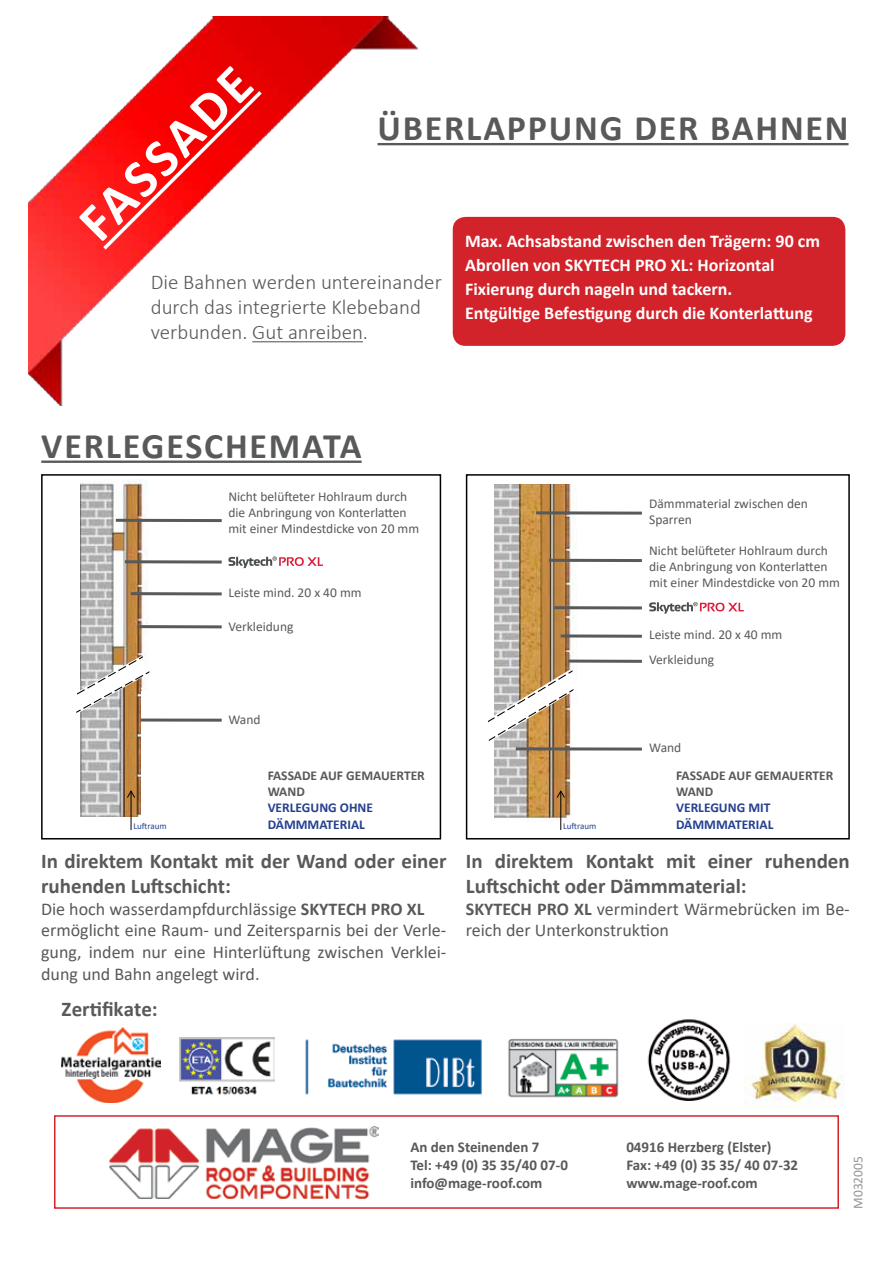
<style>
.page{position:relative;width:893px;height:1263px;background:#fff}
.page>*{position:absolute;margin:0;border:0;box-sizing:border-box;transform-origin:0 0}
.t1{font:700 54px "Calibri";color:#fff}
.t2{font:700 36px "Calibri";letter-spacing:.05em;color:#58595b}
.t3{font:700 21px/25.2px "Calibri";color:#58595b}
.t4{font:300 21px/25.2px "Calibri";color:#58595b}
.t5{font:18px/21.6px "Calibri";color:#58595b}
.t6{font:700 18px/24px "Calibri";color:#fff}
.t7{font:700 15px "Calibri";color:#58595b}
.t8{font:13.5px/16.2px "Calibri";color:#58595b}
.t9{font:700 13.5px/16.2px "Calibri";color:#25408f}
.t10{font:700 13.5px/16.2px "Calibri";color:#58595b}
.t11{font:13.5px "Calibri";color:#939598}
.t12{font:9px "Calibri";color:#25408f}
.s1{font-weight:700}
</style>
<div class="page">
<img style="left:494px;top:745px;width:78px;height:76px">
<img style="left:28px;top:17px;width:389px;height:388px">
<svg style="left:99px;top:87px;width:166px;height:166px"></svg>
<div style="left:41px;top:474px;width:400px;height:365px;border:2px solid #000"></div>
<img style="left:110px;top:1127px;width:268px;height:71px">
<img style="left:62px;top:1027px;width:98px;height:75px">
<img style="left:180px;top:1038px;width:95px;height:57px">
<img style="left:305px;top:1039px;width:177px;height:56px">
<img style="left:508px;top:1039px;width:111px;height:59px">
<img style="left:647px;top:1019px;width:84px;height:82px">
<img style="left:744px;top:1023px;width:98px;height:84px">
<div style="left:54px;top:1115px;width:785px;height:94px;border:2px solid #d2232a"></div>
<div style="left:453px;top:217px;width:392px;height:129px;background:#d2232a;border-radius:13px"></div>
<hr style="left:252px;top:341px;width:111px;height:1px;background:#58595b">
<hr style="left:378px;top:143px;width:470px;height:2px;background:#58595b">
<hr style="left:41px;top:460px;width:321px;height:3px;background:#58595b">
<div style="left:466px;top:474px;width:384px;height:365px;border:2px solid #000"></div>
<img style="left:81px;top:479px;width:67px;height:149px">
<hr style="left:116px;top:519px;width:106px;height:3px;background:#58595b">
<hr style="left:125px;top:560px;width:97px;height:3px;background:#58595b">
<hr style="left:131px;top:592px;width:91px;height:3px;background:#58595b">
<hr style="left:137px;top:625px;width:85px;height:3px;background:#58595b">
<svg style="left:141px;top:718px;width:81px;height:4px"></svg>
<svg style="left:228px;top:556px;width:95px;height:12px"></svg>
<img style="left:494px;top:485px;width:84px;height:159px">
<svg style="left:536px;top:511px;width:106px;height:4px"></svg>
<hr style="left:549px;top:559px;width:93px;height:3px;background:#58595b">
<hr style="left:554px;top:606px;width:88px;height:3px;background:#58595b">
<svg style="left:561px;top:634px;width:81px;height:4px"></svg>
<svg style="left:582px;top:659px;width:60px;height:4px"></svg>
<hr style="left:516px;top:747px;width:126px;height:3px;background:#58595b">
<svg style="left:649px;top:602px;width:95px;height:12px"></svg>
<hr style="left:560px;top:791px;width:1px;height:39px;background:#000">
<svg style="left:556px;top:789px;width:10px;height:10px"></svg>
<img style="left:81px;top:717px;width:60px;height:100px">
<hr style="left:131px;top:791px;width:1px;height:39px;background:#000">
<svg style="left:126px;top:789px;width:10px;height:10px"></svg>
<svg style="left:76px;top:628px;width:76px;height:89px"></svg>
<svg style="left:487px;top:644px;width:95px;height:101px"></svg>
<h1 class="t1" style="left:60px;top:204px;width:222px;rotate:-45deg">FASSADE</h1>
<h2 class="t2" style="left:378px;top:103px;width:473px">ÜBERLAPPUNG DER BAHNEN</h2>
<h3 class="t6" style="left:465px;top:229px;width:356px">Max. Achsabstand zwischen den Trägern: 90 cm Abrollen von SKYTECH PRO XL: Horizontal Fixierung durch nageln und tackern.<br>Entgültige Befestigung durch die Konterlattung</h3>
<h3 class="t4" style="left:151px;top:269px;width:293px">Die Bahnen werden untereinander durch das integrierte Klebeband verbunden. Gut anreiben.</h3>
<h2 class="t2" style="left:41px;top:420px;width:322px">VERLEGESCHEMATA</h2>
<p class="t8" style="left:228px;top:488px;width:192px">Nicht belüfteter Hohlraum durch die Anbringung von Konterlatten mit einer Mindestdicke von 20 mm</p>
<p class="t8" style="left:228px;top:584px;width:135px">Leiste mind. 20 x 40 mm</p>
<p class="t8" style="left:228px;top:618px;width:67px">Verkleidung</p>
<p class="t12" style="left:133px;top:819px;width:35px">Luftraum</p>
<p class="t8" style="left:228px;top:711px;width:34px">Wand</p>
<p class="t10" style="left:268px;top:767px;width:159px">FASSADE AUF GEMAUERTER<br>WAND</p>
<p class="t9" style="left:268px;top:799px;width:107px">VERLEGUNG OHNE<br>DÄMMMATERIAL</p>
<h3 class="t3" style="left:41px;top:848px;width:407px">In direktem Kontakt mit der Wand oder einer ruhenden Luftschicht:</h3>
<h3 class="t5" style="left:41px;top:897px;width:407px">Die hoch wasserdampfdurchlässige <span class="s1">SKYTECH PRO XL </span>ermöglicht eine Raum- und Zeitersparnis bei der Verle&shy;gung, indem nur eine Hinterlüftung zwischen Verklei&shy;dung und Bahn angelegt wird.</h3>
<h3 class="t3" style="left:62px;top:996px;width:98px">Zertifikate:</h3>
<p class="t8" style="left:649px;top:495px;width:160px">Dämmmaterial zwischen den<br>Sparren</p>
<p class="t8" style="left:649px;top:542px;width:192px">Nicht belüfteter Hohlraum durch die Anbringung von Konterlatten mit einer Mindestdicke von 20 mm</p>
<p class="t8" style="left:649px;top:622px;width:135px;line-height:25.2px">Leiste mind. 20 x 40 mm<br>Verkleidung</p>
<p class="t12" style="left:563px;top:819px;width:35px">Luftraum</p>
<p class="t8" style="left:649px;top:739px;width:34px">Wand</p>
<p class="t10" style="left:676px;top:767px;width:159px">FASSADE AUF GEMAUERTER<br>WAND</p>
<p class="t9" style="left:676px;top:799px;width:99px">VERLEGUNG MIT<br>DÄMMMATERIAL</p>
<h3 class="t3" style="left:466px;top:848px;width:385px">In direktem Kontakt mit einer ruhenden<br>Luftschicht oder Dämmmaterial:</h3>
<h3 class="t5" style="left:466px;top:897px;width:385px"><span class="s1">SKYTECH PRO XL</span> vermindert Wärmebrücken im Be&shy;reich der Unterkonstruktion</h3>
<p class="t7" style="left:410px;top:1137px;width:131px">An den Steinenden 7</p>
<p class="t7" style="left:626px;top:1137px;width:147px">04916 Herzberg (Elster)</p>
<p class="t7" style="left:410px;top:1155px;width:159px">Tel: +49 (0) 35 35/40 07-0</p>
<p class="t7" style="left:626px;top:1155px;width:173px">Fax: +49 (0) 35 35/ 40 07-32</p>
<p class="t7" style="left:410px;top:1173px;width:134px">info@mage-roof.com</p>
<p class="t7" style="left:626px;top:1173px;width:133px">www.mage-roof.com</p>
<p class="t11" style="left:849px;top:1209px;width:54px;rotate:-90deg">M032005</p>
</div>
